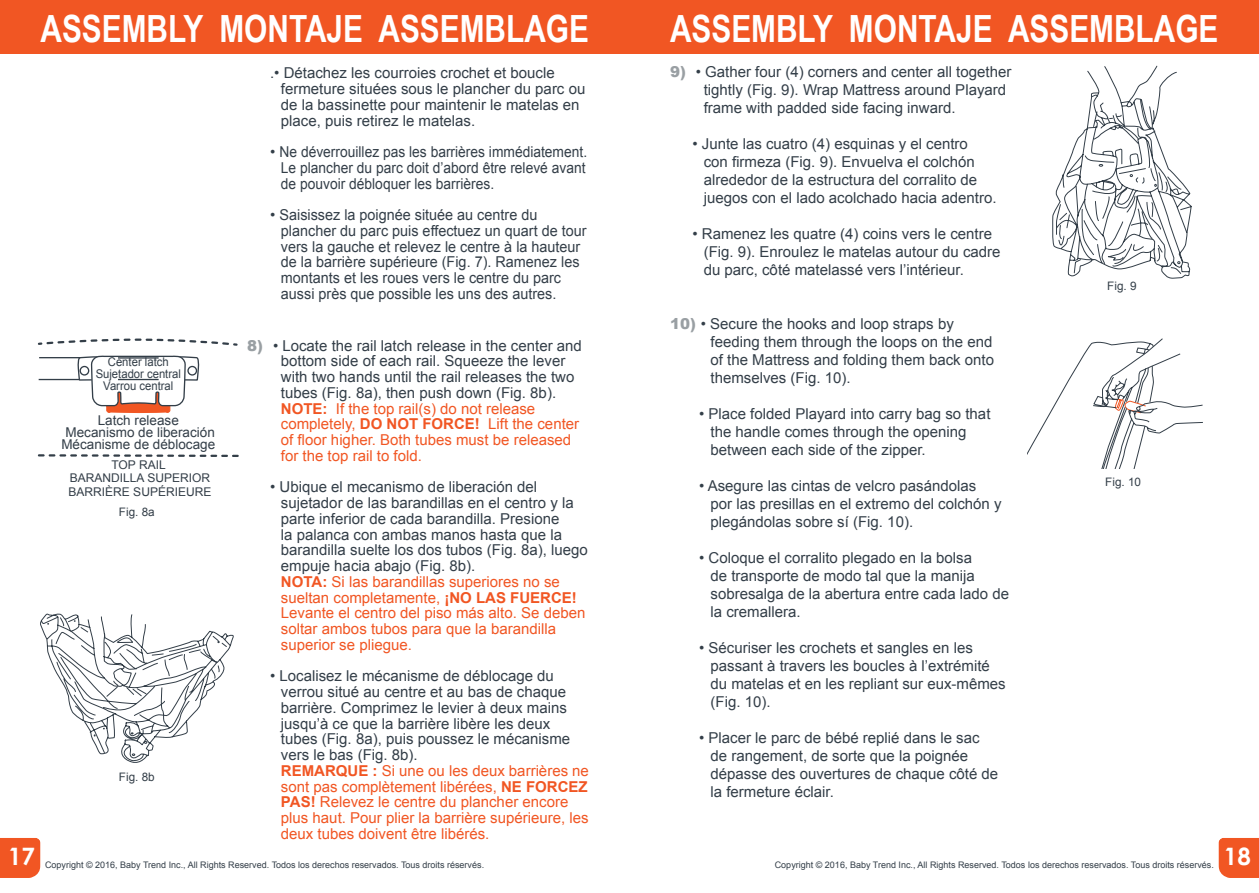
<style>
.page{position:relative;width:1259px;height:893px;background:#fff}
.page>*{position:absolute;margin:0;border:0;box-sizing:border-box;transform-origin:0 0}
.t1{font:700 37.5px "Arial Narrow";color:#fff}
.t2{font:700 24px "Century Gothic";color:#fff}
.t3{font:15px/15.8px "Arial";color:#333e48}
.t4{font:13.5px/12px "Arial";color:#333e48;text-align:center}
.t5{font:12px/13.5px "Arial";color:#333e48;text-align:center}
.t6{font:12px/12px "Arial";color:#333e48;text-align:center;scale:.94 1}
.t7{font:12px/18.8px "Arial";color:#333e48;scale:.9 1}
.t8{font:11.7px "Arial";color:#333e48}
.t9{font:9px "Arial";color:#333e48}
.s1{font-weight:900;color:#999fa3}
.s2{font-weight:700;color:#f15623}
.s3{color:#f15623}
</style>
<div class="page">
<div style="left:0;top:838px;width:40px;height:40px;background:#f15623"></div>
<div style="left:1218px;top:838px;width:41px;height:40px;background:#f15623"></div>
<div style="left:0;top:0;width:629px;height:54px;background:#f15623"></div>
<div style="left:629px;top:0;width:630px;height:54px;background:#f15623"></div>
<svg style="left:1028px;top:338px;width:175px;height:130px"></svg>
<svg style="left:1052px;top:65px;width:140px;height:214px"></svg>
<svg style="left:40px;top:613px;width:194px;height:150px"></svg>
<svg style="left:77px;top:355px;width:123px;height:58px"></svg>
<svg style="left:188px;top:366px;width:8px;height:9px"></svg>
<div style="left:187px;top:366px;width:10px;height:10px;border:1px solid #333e48;border-radius:50%"></div>
<hr style="left:39px;top:379px;width:40px;height:1px;background:#333e48">
<hr style="left:39px;top:357px;width:41px;height:1px;background:#333e48">
<svg style="left:37px;top:454px;width:202px;height:3px"></svg>
<svg style="left:38px;top:338px;width:200px;height:8px"></svg>
<hr style="left:118px;top:357px;width:41px;height:2px;background:#333e48">
<hr style="left:118px;top:379px;width:41px;height:1px;background:#333e48">
<h1 class="t1" style="left:40px;top:0;width:550px">ASSEMBLY MONTAJE ASSEMBLAGE</h1>
<h1 class="t1" style="left:670px;top:0;width:550px">ASSEMBLY MONTAJE ASSEMBLAGE</h1>
<h2 class="t2" style="left:8px;top:842px;width:28px">17</h2>
<p class="t6" style="left:96px;top:356px;width:92px">Center latch<br>Sujetador central<br>Varrou central</p>
<p class="t7" style="left:126px;top:361px;width:28px">Tube<br>Tubo</p>
<p class="t4" style="left:61px;top:414px;width:155px">Latch release<br>Mecanismo de liberación<br>Mécanisme de déblocage</p>
<p class="t5" style="left:69px;top:458px;width:144px">TOP RAIL<br>BARANDILLA SUPERIOR<br>BARRIÈRE SUPÉRIEURE</p>
<p class="t8" style="left:119px;top:504px;width:37px">Fig. 8a</p>
<p class="t8" style="left:119px;top:769px;width:37px">Fig. 8b</p>
<p class="t3" style="left:281px;top:65px;width:306px;text-indent:-11px">.• Détachez les courroies crochet et boucle fermeture situées sous le plancher du parc ou de la bassinette pour maintenir le matelas en place, puis retirez le matelas.</p>
<p class="t3" style="left:281px;top:144px;width:308px;text-align:justify;text-indent:-11px">• Ne déverrouillez pas les barrières immédiatement.<br>Le plancher du parc doit d’abord être relevé avant de pouvoir débloquer les barrières.</p>
<p class="t3" style="left:281px;top:207px;width:307px;text-indent:-11px">• Saisissez la poignée située au centre du plancher du parc puis effectuez un quart de tour vers la gauche et relevez le centre à la hauteur de la barrière supérieure (Fig. 7). Ramenez les montants et les roues vers le centre du parc aussi près que possible les uns des autres.</p>
<p class="t3" style="left:281px;top:338px;width:302px;text-indent:-34px"><span class="s1">8)</span> • Locate the rail latch release in the center and bottom side of each rail. Squeeze the lever with two hands until the rail releases the two tubes (Fig. 8a), then push down (Fig. 8b).<br><span class="s2">NOTE:</span> <span class="s3">If the top rail(s) do not release completely,</span> <span class="s2">DO NOT FORCE!</span> <span class="s3">Lift the center of floor higher. Both tubes must be released for the top rail to fold.</span></p>
<p class="t3" style="left:281px;top:479px;width:308px;text-indent:-11px">• Ubique el mecanismo de liberación del sujetador de las barandillas en el centro y la parte inferior de cada barandilla. Presione<br>la palanca con ambas manos hasta que la barandilla suelte los dos tubos (Fig. 8a), luego empuje hacia abajo (Fig. 8b).<br><span class="s2">NOTA:</span> <span class="s3">Si las barandillas superiores no se sueltan completamente,</span> <span class="s2">¡NO LAS FUERCE!<br></span><span class="s3">Levante el centro del piso más alto. Se deben soltar ambos tubos para que la barandilla superior se pliegue.</span></p>
<p class="t3" style="left:281px;top:668px;width:309px;text-indent:-11px">• Localisez le mécanisme de déblocage du verrou situé au centre et au bas de chaque barrière. Comprimez le levier à deux mains jusqu’à ce que la barrière libère les deux tubes (Fig. 8a), puis poussez le mécanisme vers le bas (Fig. 8b).<br><span class="s2">REMARQUE :</span> <span class="s3">Si une ou les deux barrières ne sont pas complètement libérées,</span> <span class="s2">NE FORCEZ PAS!</span> <span class="s3">Relevez le centre du plancher encore plus haut. Pour plier la barrière supérieure, les deux tubes doivent être libérés.</span></p>
<p class="t3" style="left:704px;top:63px;width:309px;line-height:18px;text-indent:-34px"><span class="s1">9)</span> • Gather four (4) corners and center all together tightly (Fig. 9). Wrap Mattress around Playard frame with padded side facing inward.</p>
<p class="t3" style="left:704px;top:135px;width:294px;line-height:18px;text-indent:-11px">• Junte las cuatro (4) esquinas y el centro<br>con firmeza (Fig. 9). Envuelva el colchón alrededor de la estructura del corralito de juegos con el lado acolchado hacia adentro.</p>
<p class="t3" style="left:704px;top:225px;width:298px;line-height:18px;text-indent:-11px">• Ramenez les quatre (4) coins vers le centre (Fig. 9). Enroulez le matelas autour du cadre du parc, côté matelassé vers l’intérieur.</p>
<p class="t3" style="left:710px;top:315px;width:285px;line-height:18px;text-indent:-40px"><span class="s1">10)</span> • Secure the hooks and loop straps by feeding them through the loops on the end of the Mattress and folding them back onto themselves (Fig. 10).</p>
<p class="t3" style="left:710px;top:405px;width:281px;line-height:18px;text-indent:-11px">• Place folded Playard into carry bag so that the handle comes through the opening between each side of the zipper.</p>
<p class="t3" style="left:710px;top:477px;width:292px;line-height:18px;text-indent:-11px">• Asegure las cintas de velcro pasándolas por las presillas en el extremo del colchón y plegándolas sobre sí (Fig. 10).</p>
<p class="t3" style="left:710px;top:549px;width:300px;line-height:18px;text-indent:-11px">• Coloque el corralito plegado en la bolsa<br>de transporte de modo tal que la manija sobresalga de la abertura entre cada lado de la cremallera.</p>
<p class="t3" style="left:710px;top:639px;width:297px;line-height:18px;text-indent:-11px">• Sécuriser les crochets et sangles en les passant à travers les boucles à l’extrémité du matelas et en les repliant sur eux-mêmes (Fig. 10).</p>
<p class="t3" style="left:710px;top:729px;width:289px;line-height:18px;text-indent:-11px">• Placer le parc de bébé replié dans le sac de rangement, de sorte que la poignée dépasse des ouvertures de chaque côté de la fermeture éclair.</p>
<p class="t8" style="left:1107px;top:279px;width:31px">Fig. 9</p>
<p class="t8" style="left:1105px;top:474px;width:37px">Fig. 10</p>
<p class="t9" style="left:45px;top:858px;width:441px">Copyright © 2016, Baby Trend Inc., All Rights Reserved. Todos los derechos reservados. Tous droits réservés.</p>
<p class="t9" style="left:775px;top:858px;width:441px">Copyright © 2016, Baby Trend Inc., All Rights Reserved. Todos los derechos reservados. Tous droits réservés.</p>
<h2 class="t2" style="left:1224px;top:842px;width:28px">18</h2>
</div>
